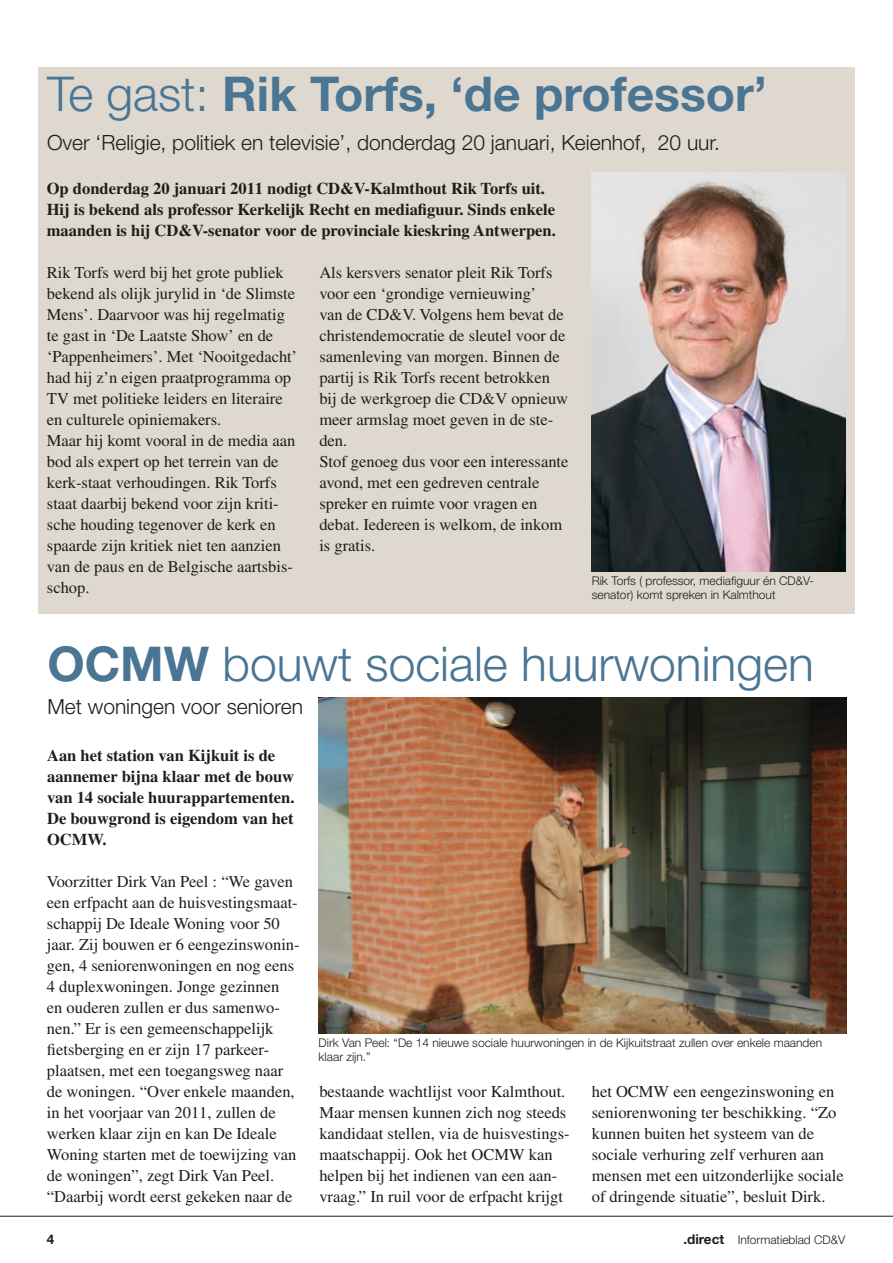
<style>
.page{position:relative;width:893px;height:1263px;background:#fff}
.page>*{position:absolute;margin:0;border:0;box-sizing:border-box;transform-origin:0 0}
.t1{font:700 48px "Helvetica Neue LT Std";color:#4a7593}
.t2{font:300 48px "Helvetica Neue LT Std";color:#4a7593}
.t3{font:300 21px "Helvetica Neue LT Std";color:#1d1d1b}
.t4{font:16.5px/21px "Times LT Std";color:#1d1d1b}
.t5{font:700 16.5px/21px "Times LT Std";color:#1d1d1b}
.t6{font:700 13.5px "Helvetica Neue LT Std";color:#1d1d1b}
.t7{font:300 12px/14.4px "Helvetica Neue LT Std";color:#1d1d1b}
.s1{font-weight:300}
.s2{font-weight:700}
.s3{font-weight:700;font-size:13.5px}
</style>
<div class="page">
<div style="left:38px;top:68px;width:817px;height:546px;background:#ded8ce"></div>
<img style="left:592px;top:173px;width:254px;height:399px">
<img style="left:319px;top:698px;width:527px;height:335px">
<hr style="left:0;top:1216px;width:893px;height:1px;background:#1d1d1b">
<h1 class="t1" style="left:47px;top:64px;width:722px"><span class="s1">Te gast:</span> Rik Torfs, ‘de professor’</h1>
<p class="t3" style="left:47px;top:130px;width:675px">Over ‘Religie, politiek en televisie’, donderdag 20 januari, Keienhof, 20 uur.</p>
<p class="t5" style="left:47px;top:177px;width:511px">Op donderdag 20 januari 2011 nodigt CD&amp;V-Kalmthout Rik Torfs uit.<br>Hij is bekend als professor Kerkelijk Recht en mediafiguur. Sinds enkele maanden is hij CD&amp;V-senator voor de provinciale kieskring Antwerpen.</p>
<p class="t4" style="left:47px;top:262px;width:252px">Rik Torfs werd bij het grote publiek bekend als olijk jurylid in ‘de Slimste Mens’. Daarvoor was hij regelmatig te gast in ‘De Laatste Show’ en de ‘Pappenheimers’. Met ‘Nooitgedacht’ had hij z’n eigen praatprogramma op TV met politieke leiders en literaire en culturele opiniemakers.<br>Maar hij komt vooral in de media aan bod als expert op het terrein van de kerk-staat verhoudingen. Rik Torfs staat daarbij bekend voor zijn kriti&shy;sche houding tegenover de kerk en spaarde zijn kritiek niet ten aanzien van de paus en de Belgische aartsbis&shy;schop.</p>
<p class="t4" style="left:319px;top:262px;width:251px">Als kersvers senator pleit Rik Torfs voor een ‘grondige vernieuwing’<br>van de CD&amp;V. Volgens hem bevat de christendemocratie de sleutel voor de samenleving van morgen. Binnen de partij is Rik Torfs recent betrokken bij de werkgroep die CD&amp;V opnieuw meer armslag moet geven in de ste&shy;den.<br>Stof genoeg dus voor een interessante avond, met een gedreven centrale spreker en ruimte voor vragen en debat. Iedereen is welkom, de inkom is gratis.</p>
<p class="t7" style="left:592px;top:573px;width:224px">Rik Torfs ( professor, mediafiguur én CD&amp;V&shy;senator) komt spreken in Kalmthout</p>
<h1 class="t2" style="left:47px;top:635px;width:768px"><span class="s2">OCMW</span> bouwt sociale huurwoningen</h1>
<p class="t3" style="left:47px;top:694px;width:257px">Met woningen voor senioren</p>
<p class="t5" style="left:47px;top:744px;width:249px">Aan het station van Kijkuit is de aannemer bijna klaar met de bouw van 14 sociale huurappartementen.<br>De bouwgrond is eigendom van het<br>OCMW.</p>
<p class="t4" style="left:47px;top:871px;width:254px">Voorzitter Dirk Van Peel : “We gaven een erfpacht aan de huisvestingsmaat&shy;schappij De Ideale Woning voor 50 jaar. Zij bouwen er 6 eengezinswonin&shy;gen, 4 seniorenwoningen en nog eens 4 duplexwoningen. Jonge gezinnen<br>en ouderen zullen er dus samenwo&shy;nen.” Er is een gemeenschappelijk fietsberging en er zijn 17 parkeer&shy;plaatsen, met een toegangsweg naar de woningen. “Over enkele maanden, in het voorjaar van 2011, zullen de werken klaar zijn en kan De Ideale Woning starten met de toewijzing van de woningen”, zegt Dirk Van Peel. “Daarbij wordt eerst gekeken naar de</p>
<p class="t7" style="left:319px;top:1035px;width:505px">Dirk Van Peel: “De 14 nieuwe sociale huurwoningen in de Kijkuitstraat zullen over enkele maanden klaar zijn.”</p>
<p class="t4" style="left:319px;top:1081px;width:252px">bestaande wachtlijst voor Kalmthout.<br>Maar mensen kunnen zich nog steeds kandidaat stellen, via de huisvestings&shy;maatschappij. Ook het OCMW kan helpen bij het indienen van een aan&shy;vraag.” In ruil voor de erfpacht krijgt</p>
<p class="t4" style="left:592px;top:1081px;width:253px">het OCMW een eengezinswoning en seniorenwoning ter beschikking. “Zo kunnen buiten het systeem van de sociale verhuring zelf verhuren aan mensen met een uitzonderlijke sociale of dringende situatie”, besluit Dirk.</p>
<p class="t6" style="left:47px;top:1231px;width:9px">4</p>
<p class="t7" style="left:683px;top:1232px;width:163px"><span class="s3">.direct</span> Informatieblad CD&amp;V</p>
</div>
